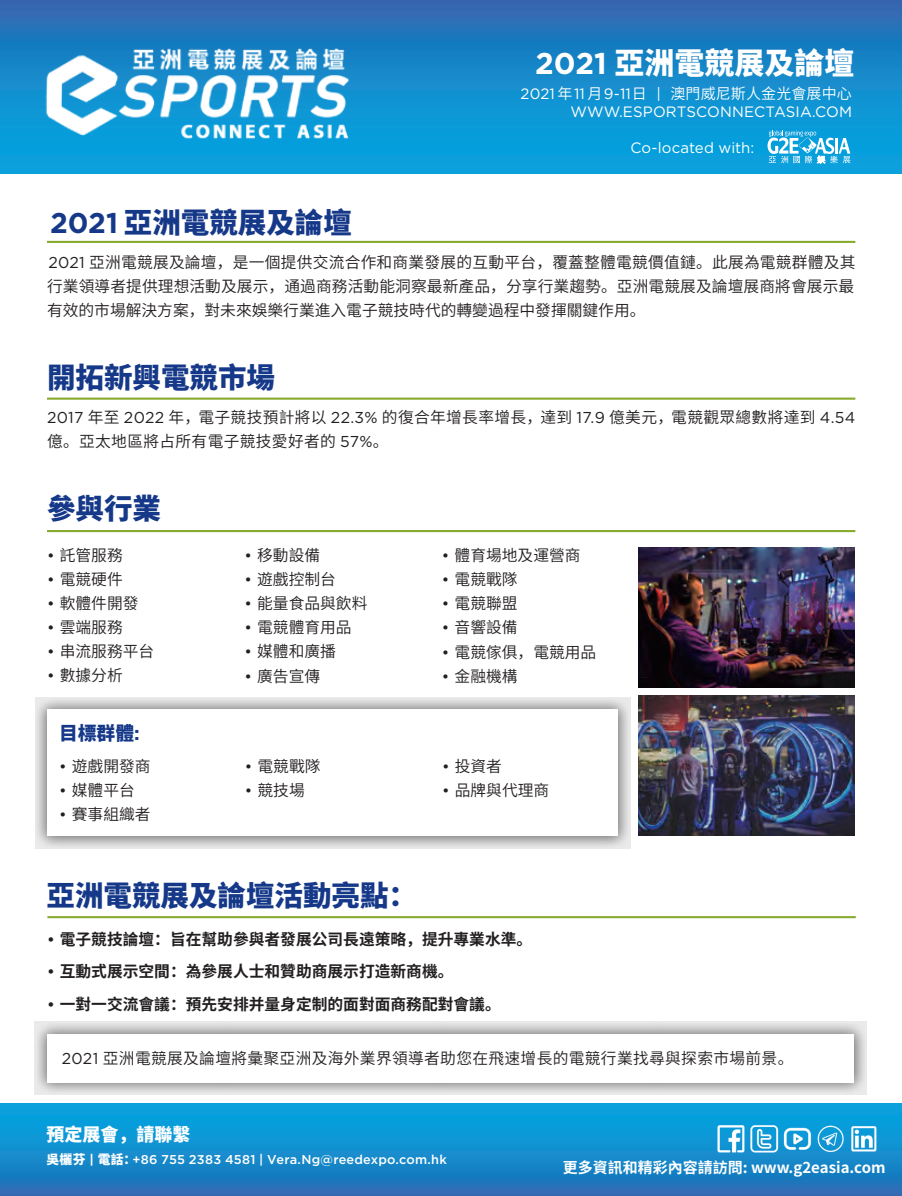
<style>
.page{position:relative;width:902px;height:1196px;background:#fff}
.page>*{position:absolute;margin:0;border:0;box-sizing:border-box;transform-origin:0 0}
.t1{font:800 30px "Source Han Sans CN";color:#fff}
.t2{font:800 28.5px "Source Han Sans CN";color:#153889}
.t3{font:800 18.75px "Source Han Sans CN";color:#153889}
.t4{font:800 18px "Source Han Sans CN";color:#fff}
.t5{font:15.75px/24px "Source Han Sans CN";color:#231f20;text-align:justify}
.t6{font:15.75px/24px "Source Han Sans CN";letter-spacing:.02em;color:#231f20}
.t7{font:700 15.75px "Source Han Sans CN";color:#231f20}
.t8{font:15px "Gotham";letter-spacing:.01em;color:#fff}
.t9{font:700 15px "Source Han Sans CN";color:#fff}
.t10{font:15px "Source Han Sans CN";letter-spacing:.01em;color:#fff}
.t11{font:500 12.75px "Gotham";letter-spacing:.015em;color:#fff}
.s1{font-family:"Gotham";font-weight:700}
.s2{font-family:"Gotham"}
.s3{font-family:"Gotham";font-weight:500}
.s4{font-family:"Source Han Sans CN";font-weight:800}
.s5{font-weight:700}
</style>
<div class="page">
<svg style="left:0;top:1103px;width:902px;height:92px;background:#148bcc"></svg>
<svg style="left:0;top:0;width:902px;height:173px;background:#1787c9"></svg>
<hr style="left:47px;top:241px;width:808px;height:2px;background:#88ac2e">
<hr style="left:47px;top:397px;width:808px;height:2px;background:#88ac2e">
<hr style="left:47px;top:916px;width:809px;height:2px;background:#88ac2e">
<svg style="left:35px;top:1021px;width:832px;height:73px;background:#d0cfd0"></svg>
<div style="left:47px;top:1033px;width:807px;height:49px;background:#fff"></div>
<svg style="left:767px;top:130px;width:83px;height:33px"></svg>
<hr style="left:47px;top:530px;width:808px;height:2px;background:#88ac2e">
<svg style="left:35px;top:697px;width:595px;height:151px;background:#cccbcc"></svg>
<div style="left:47px;top:709px;width:571px;height:126px;background:#fff"></div>
<img style="left:639px;top:547px;width:216px;height:141px">
<img style="left:639px;top:695px;width:216px;height:140px">
<img style="left:40px;top:41px;width:318px;height:105px">
<img style="left:708px;top:1093px;width:177px;height:95px">
<h1 class="t1" style="left:535px;top:46px;width:321px"><span class="s1">2021</span> 亞洲電競展及論壇</h1>
<p class="t10" style="left:521px;top:85px;width:333px"><span class="s2">2021</span> 年<span class="s2">11</span>月<span class="s2">9-11</span>日 <span class="s2">|</span> 澳門威尼斯人金光會展中心</p>
<p class="t8" style="left:571px;top:102px;width:283px">WWW.ESPORTSCONNECTASIA.COM</p>
<p class="t8" style="left:630px;top:138px;width:125px">Co-located with:</p>
<h2 class="t2" style="left:50px;top:207px;width:303px"><span class="s1">2021</span> 亞洲電競展及論壇</h2>
<p class="t5" style="left:47px;top:250px;width:810px"><span class="s2">2021</span> 亞洲電競展及論壇，是一個提供交流合作和商業發展的互動平台，覆蓋整體電競價值鏈。此展為電競群體及其行業領導者提供理想活動及展示，通過商務活動能洞察最新產品，分享行業趨勢。亞洲電競展及論壇展商將會展示最有效的市場解決方案，對未來娛樂行業進入電子競技時代的轉變過程中發揮關鍵作用。</p>
<h2 class="t2" style="left:47px;top:362px;width:229px">開拓新興電競市場</h2>
<p class="t6" style="left:47px;top:405px;width:810px"><span class="s2">2017</span> 年至 <span class="s2">2022</span> 年，電子競技預計將以 <span class="s2">22.3%</span> 的復合年增長率增長，達到 <span class="s2">17.9</span> 億美元，電競觀眾總數將達到 <span class="s2">4.54</span>億。亞太地區將占所有電子競技愛好者的 <span class="s2">57%</span>。</p>
<h2 class="t2" style="left:47px;top:492px;width:116px">參與行業</h2>
<p class="t5" style="left:47px;top:544px;width:77px"><span class="s2">•</span> 託管服務</p>
<p class="t5" style="left:47px;top:568px;width:77px"><span class="s2">•</span> 電競硬件</p>
<p class="t5" style="left:47px;top:592px;width:93px"><span class="s2">•</span> 軟體件開發</p>
<p class="t5" style="left:47px;top:616px;width:77px"><span class="s2">•</span> 雲端服務</p>
<p class="t5" style="left:47px;top:640px;width:109px"><span class="s2">•</span> 串流服務平台</p>
<p class="t5" style="left:47px;top:664px;width:77px"><span class="s2">•</span> 數據分析</p>
<p class="t3" style="left:59px;top:722px;width:82px">目標群體<span class="s1">:</span></p>
<p class="t5" style="left:59px;top:754px;width:93px"><span class="s2">•</span> 遊戲開發商</p>
<p class="t5" style="left:59px;top:778px;width:77px"><span class="s2">•</span> 媒體平台</p>
<p class="t5" style="left:59px;top:802px;width:93px"><span class="s2">•</span> 賽事組織者</p>
<p class="t5" style="left:244px;top:544px;width:77px"><span class="s2">•</span> 移動設備</p>
<p class="t5" style="left:244px;top:568px;width:93px"><span class="s2">•</span> 遊戲控制台</p>
<p class="t5" style="left:244px;top:592px;width:125px"><span class="s2">•</span> 能量食品與飲料</p>
<p class="t5" style="left:244px;top:616px;width:109px"><span class="s2">•</span> 電競體育用品</p>
<p class="t5" style="left:244px;top:640px;width:93px"><span class="s2">•</span> 媒體和廣播</p>
<p class="t5" style="left:244px;top:664px;width:77px"><span class="s2">•</span> 廣告宣傳</p>
<p class="t5" style="left:245px;top:754px;width:77px"><span class="s2">•</span> 電競戰隊</p>
<p class="t5" style="left:245px;top:778px;width:62px"><span class="s2">•</span> 競技場</p>
<p class="t5" style="left:442px;top:544px;width:140px"><span class="s2">•</span> 體育場地及運營商</p>
<p class="t5" style="left:442px;top:568px;width:77px"><span class="s2">•</span> 電競戰隊</p>
<p class="t5" style="left:442px;top:592px;width:77px"><span class="s2">•</span> 電競聯盟</p>
<p class="t5" style="left:442px;top:616px;width:77px"><span class="s2">•</span> 音響設備</p>
<p class="t5" style="left:442px;top:640px;width:156px"><span class="s2">•</span> 電競傢俱，電競用品</p>
<p class="t5" style="left:442px;top:664px;width:77px"><span class="s2">•</span> 金融機構</p>
<p class="t5" style="left:442px;top:754px;width:62px"><span class="s2">•</span> 投資者</p>
<p class="t5" style="left:442px;top:778px;width:109px"><span class="s2">•</span> 品牌與代理商</p>
<h2 class="t2" style="left:47px;top:879px;width:372px">亞洲電競展及論壇活動亮點：</h2>
<p class="t7" style="left:47px;top:930px;width:487px"><span class="s3">•</span> 電子競技論壇：旨在幫助參與者發展公司長遠策略，提升專業水準。</p>
<p class="t7" style="left:47px;top:962px;width:408px"><span class="s3">•</span> 互動式展示空間：為參展人士和贊助商展示打造新商機。</p>
<p class="t7" style="left:47px;top:995px;width:455px"><span class="s3">•</span> 一對一交流會議：預先安排并量身定制的面對面商務配對會議。</p>
<p class="t6" style="left:62px;top:1046px;width:733px"><span class="s2">2021</span> 亞洲電競展及論壇將彙聚亞洲及海外業界領導者助您在飛速增長的電競行業找尋與探索市場前景。</p>
<p class="t4" style="left:46px;top:1124px;width:145px">預定展會，請聯繫</p>
<p class="t11" style="left:46px;top:1150px;width:402px"><span class="s4">吳欐芬</span> <span class="s5">|</span> <span class="s4">電話：</span>+86 755 2383 4581 | Vera.Ng@reedexpo.com.hk</p>
<p class="t9" style="left:563px;top:1158px;width:324px">更多資訊和精彩內容請訪問: www.g2easia.com</p>
</div>
